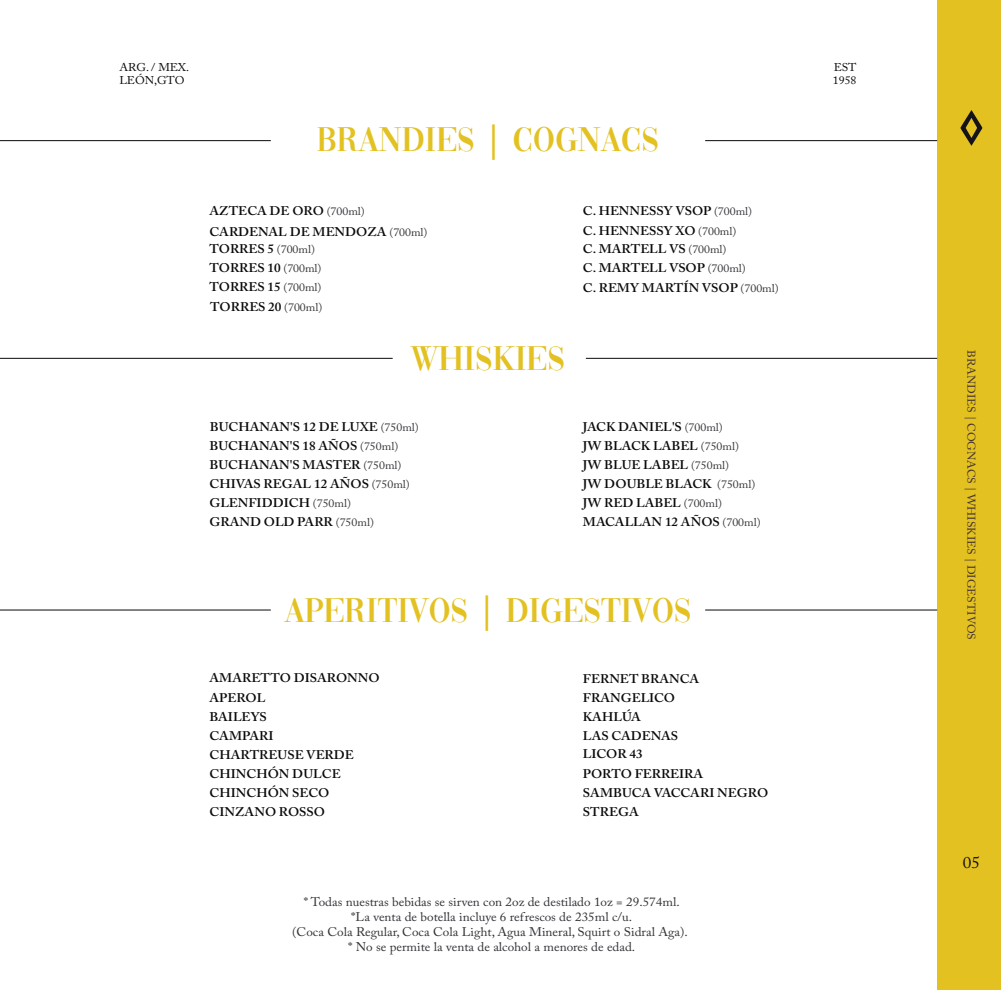
<style>
.page{position:relative;width:1001px;height:990px;background:#fff}
.page>*{position:absolute;margin:0;border:0;box-sizing:border-box;transform-origin:0 0}
.t1{font:35.5px "Vogue";color:#e2c121;scale:1.05 1}
.t2{font:16.38px "Adobe Caslon Pro";color:#151218;scale:1.05 1}
.t3{font:600 12.5px/19px "Adobe Caslon Pro";color:#0b090c;scale:1.05 1}
.t4{font:12.5px/15px "Adobe Caslon Pro";color:#333037;text-align:center;scale:1.05 1}
.t5{font:11.25px "Adobe Caslon Pro";color:#443233;scale:1.05 1}
.t6{font:11.25px/13.5px "Adobe Caslon Pro";color:#0b090c;scale:1.05 1}
.s1{font-family:"Myriad Pro"}
.s2{font-weight:400;font-size:11.25px;color:#353439}
</style>
<div class="page">
<div style="left:937px;top:0;width:64px;height:990px;background:#e2c121"></div>
<svg style="left:960px;top:110px;width:22px;height:36px"></svg>
<hr style="left:586px;top:358px;width:351px;height:1px;background:#0b090c">
<hr style="left:0;top:358px;width:393px;height:1px;background:#0b090c">
<hr style="left:705px;top:610px;width:232px;height:1px;background:#0b090c">
<hr style="left:0;top:610px;width:271px;height:1px;background:#0b090c">
<hr style="left:705px;top:140px;width:232px;height:1px;background:#0b090c">
<hr style="left:0;top:140px;width:271px;height:1px;background:#0b090c">
<p class="t6" style="left:119px;top:60px;width:68px">ARG. / MEX.<br>LEÓN,GTO</p>
<h1 class="t1" style="left:317px;top:126px;width:327px">BRANDIES <span class="s1">|</span> COGNACS</h1>
<p class="t3" style="left:209px;top:200px;width:209px;line-height:21px">AZTECA DE ORO <span class="s2">(700ml)<br></span>CARDENAL DE MENDOZA <span class="s2">(700ml)</span></p>
<p class="t3" style="left:209px;top:239px;width:108px">TORRES 5 <span class="s2">(700ml)<br></span>TORRES 10 <span class="s2">(700ml)<br></span>TORRES 15 <span class="s2">(700ml)</span></p>
<p class="t3" style="left:210px;top:297px;width:108px">TORRES 20 <span class="s2">(700ml)</span></p>
<h1 class="t1" style="left:411px;top:346px;width:148px">WHISKIES</h1>
<p class="t3" style="left:583px;top:201px;width:163px">C. HENNESSY VSOP <span class="s2">(700ml)</span></p>
<p class="t3" style="left:583px;top:238px;width:188px;line-height:19.8px">C. MARTELL VS <span class="s2">(700ml)<br></span>C. MARTELL VSOP <span class="s2">(700ml)<br></span>C. REMY MARTÍN VSOP <span class="s2">(700ml)</span></p>
<p class="t3" style="left:583px;top:221px;width:148px">C. HENNESSY XO <span class="s2">(700ml)</span></p>
<p class="t3" style="left:209px;top:417px;width:201px">BUCHANAN'S 12 DE LUXE <span class="s2">(750ml)<br></span>BUCHANAN'S 18 AÑOS <span class="s2">(750ml)<br></span>BUCHANAN'S MASTER <span class="s2">(750ml)<br></span>CHIVAS REGAL 12 AÑOS <span class="s2">(750ml)<br></span>GLENFIDDICH <span class="s2">(750ml)<br></span>GRAND OLD PARR <span class="s2">(750ml)</span></p>
<p class="t3" style="left:583px;top:417px;width:171px">JACK DANIEL'S <span class="s2">(700ml)<br></span>JW BLACK LABEL <span class="s2">(750ml)<br></span>JW BLUE LABEL <span class="s2">(750ml)<br></span>JW DOUBLE BLACK <span class="s2">(750ml)<br></span>JW RED LABEL <span class="s2">(700ml)<br></span>MACALLAN 12 AÑOS <span class="s2">(700ml)</span></p>
<h1 class="t1" style="left:284px;top:597px;width:389px">APERITIVOS <span class="s1">|</span> DIGESTIVOS</h1>
<p class="t3" style="left:209px;top:669px;width:163px">AMARETTO DISARONNO</p>
<p class="t3" style="left:209px;top:707px;width:139px">BAILEYS<br>CAMPARI<br>CHARTREUSE VERDE<br>CHINCHÓN DULCE<br>CHINCHÓN SECO<br>CINZANO ROSSO</p>
<p class="t3" style="left:209px;top:688px;width:55px">APEROL</p>
<p class="t3" style="left:583px;top:669px;width:112px">FERNET BRANCA<br>FRANGELICO<br>KAHLÚA</p>
<p class="t3" style="left:583px;top:727px;width:92px;line-height:17.8px">LAS CADENAS<br>LICOR 43</p>
<p class="t3" style="left:583px;top:764px;width:178px">PORTO FERREIRA<br>SAMBUCA VACCARI NEGRO<br>STREGA</p>
<p class="t4" style="left:292px;top:894px;width:378px">* Todas nuestras bebidas se sirven con 2oz de destilado 1oz = 29.574ml. *La venta de botella incluye 6 refrescos de 235ml c/u.<br>(Coca Cola Regular, Coca Cola Light, Agua Mineral, Squirt o Sidral Aga). * No se permite la venta de alcohol a menores de edad.</p>
<p class="t6" style="left:833px;top:60px;width:24px">EST<br>1958</p>
<p class="t5" style="left:978px;top:350px;width:278px;rotate:90deg">BRANDIES | COGNACS | WHISKIES | DIGESTIVOS</p>
<h2 class="t2" style="left:962px;top:853px;width:18px">05</h2>
</div>
